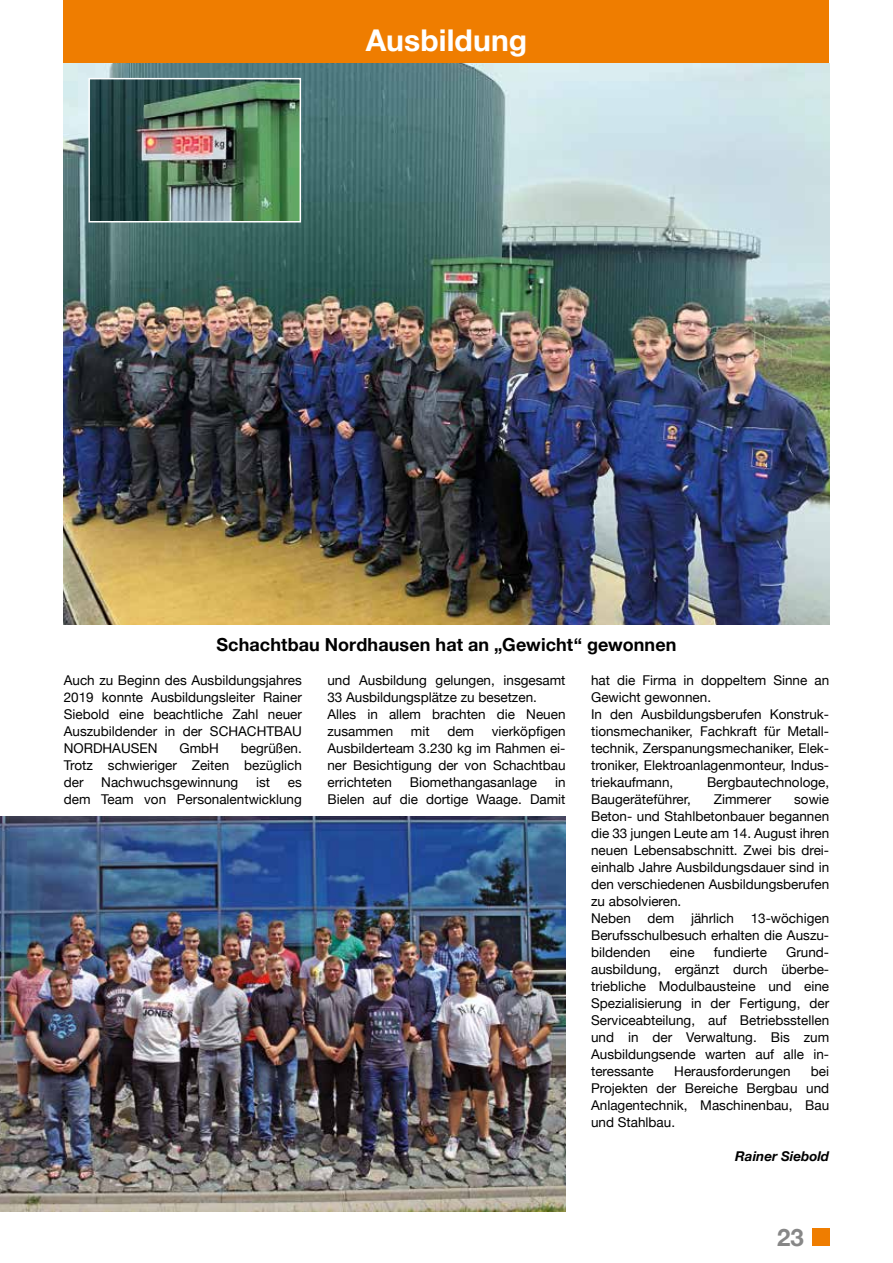
<style>
.page{position:relative;width:893px;height:1263px;background:#fff}
.page>*{position:absolute;margin:0;border:0;box-sizing:border-box;transform-origin:0 0}
.t1{font:700 30px "Helvetica Neue";letter-spacing:.005em;color:#fff}
.t2{font:700 24px "Helvetica Neue";color:#878787}
.t3{font:700 18px "Helvetica Neue";letter-spacing:.005em;color:#000}
.t4{font:13.5px/17px "Helvetica Neue";color:#000;text-align:justify}
.t5{font:italic 700 13.5px "Helvetica Neue";color:#000}
</style>
<div class="page">
<div style="left:812px;top:1229px;width:17px;height:17px;background:#ef7d00"></div>
<div style="left:64px;top:0;width:765px;height:64px;background:#ef7d00"></div>
<img style="left:64px;top:64px;width:765px;height:560px">
<img style="left:0;top:816px;width:566px;height:396px">
<img style="left:91px;top:81px;width:207px;height:138px">
<div style="left:88px;top:78px;width:213px;height:144px;border:2px solid #fff"></div>
<h1 class="t1" style="left:366px;top:16px;width:163px">Ausbildung</h1>
<h3 class="t3" style="left:216px;top:630px;width:461px">Schachtbau Nordhausen hat an „Gewicht“ gewonnen</h3>
<p class="t4" style="left:64px;top:672px;width:240px">Auch zu Beginn des Ausbildungsjahres 2019 konnte Ausbildungsleiter Rainer Siebold eine beachtliche Zahl neuer Auszubildender in der SCHACHTBAU NORDHAUSEN</p>
<p class="t4" style="left:64px;top:740px;width:240px;text-indent:177px">begrüßen.<br>Trotz schwieriger Zeiten bezüglich der</p>
<p class="t4" style="left:179px;top:740px;width:41px">GmbH</p>
<p class="t4" style="left:101px;top:774px;width:138px">Nachwuchsgewinnung</p>
<p class="t4" style="left:256px;top:774px;width:15px">ist</p>
<p class="t4" style="left:64px;top:774px;width:240px;text-align:right">es<br>dem Team von Personalentwicklung</p>
<p class="t4" style="left:327px;top:672px;width:240px;text-align:left">und Ausbildung gelungen, insgesamt<br>33 Ausbildungsplätze zu besetzen.<br>Alles in allem brachten die Neuen zusammen</p>
<p class="t4" style="left:327px;top:723px;width:240px;text-indent:164px">vierköpfigen Ausbilderteam 3.230 kg im Rahmen ei&shy;ner Besichtigung der von Schachtbau errichteten</p>
<p class="t4" style="left:411px;top:723px;width:20px">mit</p>
<p class="t4" style="left:447px;top:723px;width:28px">dem</p>
<p class="t4" style="left:327px;top:774px;width:240px;text-align:right">in<br>Bielen auf die dortige Waage. Damit</p>
<p class="t4" style="left:410px;top:774px;width:129px">Biomethangasanlage</p>
<p class="t4" style="left:591px;top:672px;width:240px;text-align:left">hat die Firma in doppeltem Sinne an Gewicht gewonnen.<br>In den Ausbildungsberufen Konstruk&shy;tionsmechaniker, Fachkraft für Metall&shy;technik, Zerspanungsmechaniker, Elek&shy;troniker, Elektroanlagenmonteur, Indus&shy;triekaufmann,</p>
<p class="t4" style="left:707px;top:774px;width:124px">Bergbautechnologe,</p>
<p class="t4" style="left:591px;top:791px;width:101px">Baugeräteführer,</p>
<p class="t4" style="left:714px;top:791px;width:59px">Zimmerer</p>
<p class="t4" style="left:591px;top:791px;width:240px;text-align:left;text-indent:203px">sowie<br>Beton- und Stahlbetonbauer begannen die 33 jungen Leute am 14. August ihren neuen Lebensabschnitt. Zwei bis drei&shy;einhalb Jahre Ausbildungsdauer sind in den verschiedenen Ausbildungsberufen zu absolvieren.<br>Neben dem jährlich 13-wöchigen<br>Berufsschulbesuch erhalten die Auszu&shy;bildenden</p>
<p class="t4" style="left:591px;top:944px;width:240px;text-indent:195px">Grund&shy;ausbildung, ergänzt durch überbe&shy;triebliche Modulbausteine und eine Spezialisierung in der Fertigung, der Serviceabteilung, auf Betriebsstellen und in der Verwaltung. Bis zum Ausbildungsende warten auf alle in&shy;teressante</p>
<p class="t4" style="left:670px;top:944px;width:27px">eine</p>
<p class="t4" style="left:714px;top:944px;width:55px">fundierte</p>
<p class="t4" style="left:674px;top:1063px;width:118px">Herausforderungen</p>
<p class="t4" style="left:591px;top:1063px;width:240px;text-indent:220px">bei Projekten der Bereiche Bergbau und Anlagentechnik, Maschinenbau, Bau und Stahlbau.</p>
<p class="t5" style="left:735px;top:1145px;width:95px">Rainer Siebold</p>
<h2 class="t2" style="left:777px;top:1218px;width:28px">23</h2>
</div>
